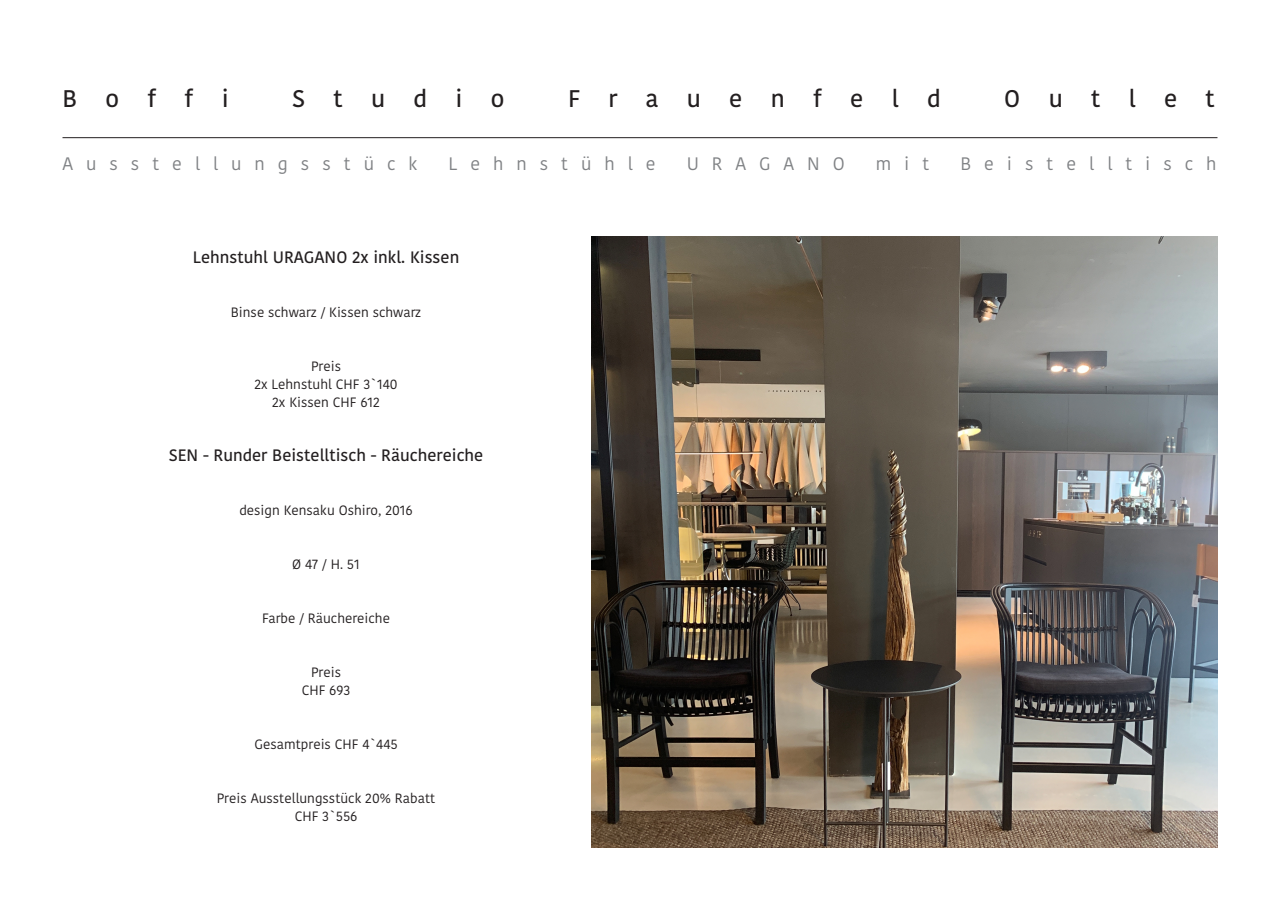
<style>
.page{position:relative;width:1280px;height:910px;background:#fff}
.page>*{position:absolute;margin:0;border:0;box-sizing:border-box;transform-origin:0 0}
.t1{font:500 24px "Kohinoor Bangla";letter-spacing:1.18em;color:#231f20}
.t2{font:18px "Kohinoor Bangla";letter-spacing:.72em;color:#808285}
.t3{font:500 16.5px "Kohinoor Bangla";color:#231f20}
.t4{font:13.5px "Kohinoor Bangla";color:#231f20}
</style>
<div class="page">
<img style="left:591px;top:237px;width:626px;height:610px">
<hr style="left:63px;top:137px;width:1154px;height:1px;background:#231f20">
<p class="t1" style="left:63px;top:80px;width:168px">Boffi</p>
<p class="t1" style="left:292px;top:80px;width:214px">Studio</p>
<p class="t1" style="left:568px;top:80px;width:374px">Frauenfeld</p>
<p class="t1" style="left:1004px;top:80px;width:212px">Outlet</p>
<p class="t2" style="left:63px;top:150px;width:356px">Ausstellungsstück</p>
<p class="t2" style="left:449px;top:150px;width:208px">Lehnstühle</p>
<p class="t2" style="left:687px;top:150px;width:160px">URAGANO</p>
<p class="t2" style="left:876px;top:150px;width:55px">mit</p>
<p class="t2" style="left:960px;top:150px;width:258px">Beistelltisch</p>
<p class="t3" style="left:193px;top:244px;width:268px">Lehnstuhl URAGANO 2x inkl. Kissen</p>
<p class="t4" style="left:231px;top:302px;width:192px">Binse schwarz / Kissen schwarz</p>
<p class="t4" style="left:311px;top:356px;width:32px">Preis</p>
<p class="t4" style="left:254px;top:374px;width:145px">2x Lehnstuhl CHF 3`140</p>
<p class="t4" style="left:272px;top:392px;width:109px">2x Kissen CHF 612</p>
<p class="t3" style="left:169px;top:442px;width:316px">SEN - Runder Beistelltisch - Räuchereiche</p>
<p class="t4" style="left:239px;top:500px;width:175px">design Kensaku Oshiro, 2016</p>
<p class="t4" style="left:292px;top:554px;width:69px">Ø 47 / H. 51</p>
<p class="t4" style="left:262px;top:608px;width:129px">Farbe / Räuchereiche</p>
<p class="t4" style="left:311px;top:662px;width:32px">Preis</p>
<p class="t4" style="left:302px;top:680px;width:50px">CHF 693</p>
<p class="t4" style="left:254px;top:734px;width:145px">Gesamtpreis CHF 4`445</p>
<p class="t4" style="left:217px;top:788px;width:220px">Preis Ausstellungsstück 20% Rabatt</p>
<p class="t4" style="left:295px;top:806px;width:64px">CHF 3`556</p>
</div>
